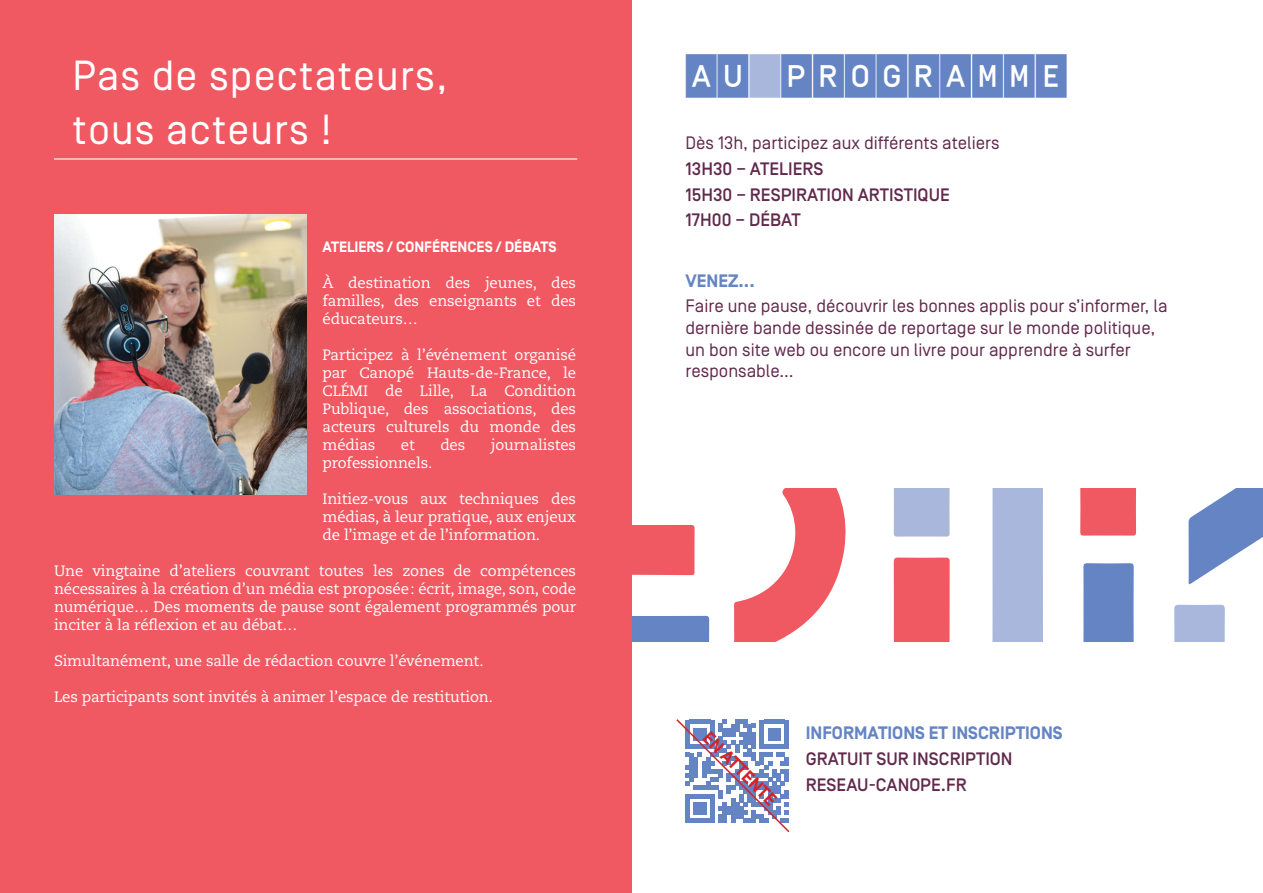
<style>
.page{position:relative;width:1263px;height:893px;background:#fff}
.page>*{position:absolute;margin:0;border:0;box-sizing:border-box;transform-origin:0 0}
.t1{font:500 43.5px "Simplon CNDP";color:#6484c3}
.t2{font:42px/54px "Simplon BP Regular";letter-spacing:.025em;color:#fff}
.t3{font:18px/21.6px "Simplon BP Regular";color:#61294c}
.t4{font:500 18px/25.8px "Simplon BP";color:#61294c}
.t5{font:700 18px "Simplon BP";color:#6484c3}
.t6{font:700 18px "Simplon BP";color:#d1232a}
.t7{font:15px/18px "Caecilia LT Std";letter-spacing:-.01em;color:#fff;text-align:justify}
.t8{font:700 15px "Simplon BP";color:#fff}
</style>
<div class="page">
<svg style="left:1188px;top:488px;width:75px;height:96px"></svg>
<div style="left:632px;top:525px;width:63px;height:50px;background:#f05962"></div>
<div style="left:632px;top:616px;width:78px;height:26px;background:#6484c3"></div>
<div style="left:992px;top:488px;width:51px;height:154px;background:#a9b7dd"></div>
<svg style="left:734px;top:488px;width:112px;height:154px"></svg>
<div style="left:894px;top:557px;width:56px;height:85px;background:#f05962"></div>
<div style="left:1174px;top:605px;width:51px;height:37px;background:#a9b7dd"></div>
<div style="left:1083px;top:563px;width:51px;height:79px;background:#6484c3"></div>
<div style="left:1080px;top:488px;width:56px;height:48px;background:#f05962"></div>
<div style="left:894px;top:488px;width:55px;height:49px;background:#a9b7dd"></div>
<div style="left:0;top:0;width:631px;height:893px;background:#f05962"></div>
<hr style="left:54px;top:158px;width:523px;height:2px;background:#fff">
<img style="left:54px;top:214px;width:252px;height:281px">
<svg style="left:631px;top:715px;width:159px;height:178px"></svg>
<h2 class="t2" style="left:73px;top:52px;width:376px">Pas de spectateurs, tous acteurs !</h2>
<p class="t8" style="left:322px;top:242px;width:236px">ATELIERS / CONFÉRENCES / DÉBATS</p>
<p class="t7" style="left:322px;top:275px;width:255px">À destination des jeunes, des familles, des enseignants et des éducateurs…</p>
<p class="t7" style="left:322px;top:347px;width:255px">Participez à l’événement organisé par Canopé Hauts-de-France, le CLÉMI de Lille, La Condition Publique, des associations, des acteurs culturels du monde des médias</p>
<p class="t7" style="left:401px;top:437px;width:16px">et</p>
<p class="t7" style="left:440px;top:437px;width:26px">des</p>
<p class="t7" style="left:491px;top:437px;width:87px">journalistes</p>
<p class="t7" style="left:322px;top:455px;width:111px">professionnels.</p>
<p class="t7" style="left:322px;top:491px;width:255px">Initiez-vous aux techniques des médias, à leur pratique, aux enjeux de l’image et de l’information.</p>
<p class="t7" style="left:54px;top:563px;width:524px">Une vingtaine d’ateliers couvrant toutes les zones de compétences nécessaires à la création d’un média est proposée : écrit, image, son, code numérique… Des moments de pause sont également programmés pour inciter à la réflexion et au débat…</p>
<p class="t7" style="left:54px;top:653px;width:431px">Simultanément, une salle de rédaction couvre l’événement.</p>
<p class="t7" style="left:54px;top:689px;width:440px">Les participants sont invités à animer l’espace de restitution.</p>
<h1 class="t1" style="left:685px;top:54px;width:383px">AU PROGRAMME</h1>
<p class="t3" style="left:685px;top:133px;width:316px">Dès 13h, participez aux différents ateliers</p>
<p class="t4" style="left:685px;top:157px;width:266px">13H30 – ATELIERS<br>15H30 – RESPIRATION ARTISTIQUE<br>17H00 – DÉBAT</p>
<p class="t5" style="left:685px;top:274px;width:71px">VENEZ...</p>
<p class="t3" style="left:685px;top:297px;width:484px">Faire une pause, découvrir les bonnes applis pour s’informer, la dernière bande dessinée de reportage sur le monde politique, un bon site web ou encore un livre pour apprendre à surfer responsable…</p>
<p class="t6" style="left:710px;top:730px;width:97px;rotate:45deg">EN ATTENTE</p>
<p class="t5" style="left:806px;top:727px;width:258px">INFORMATIONS ET INSCRIPTIONS</p>
<p class="t4" style="left:806px;top:748px;width:208px">GRATUIT SUR INSCRIPTION<br>RESEAU-CANOPE.FR</p>
</div>
